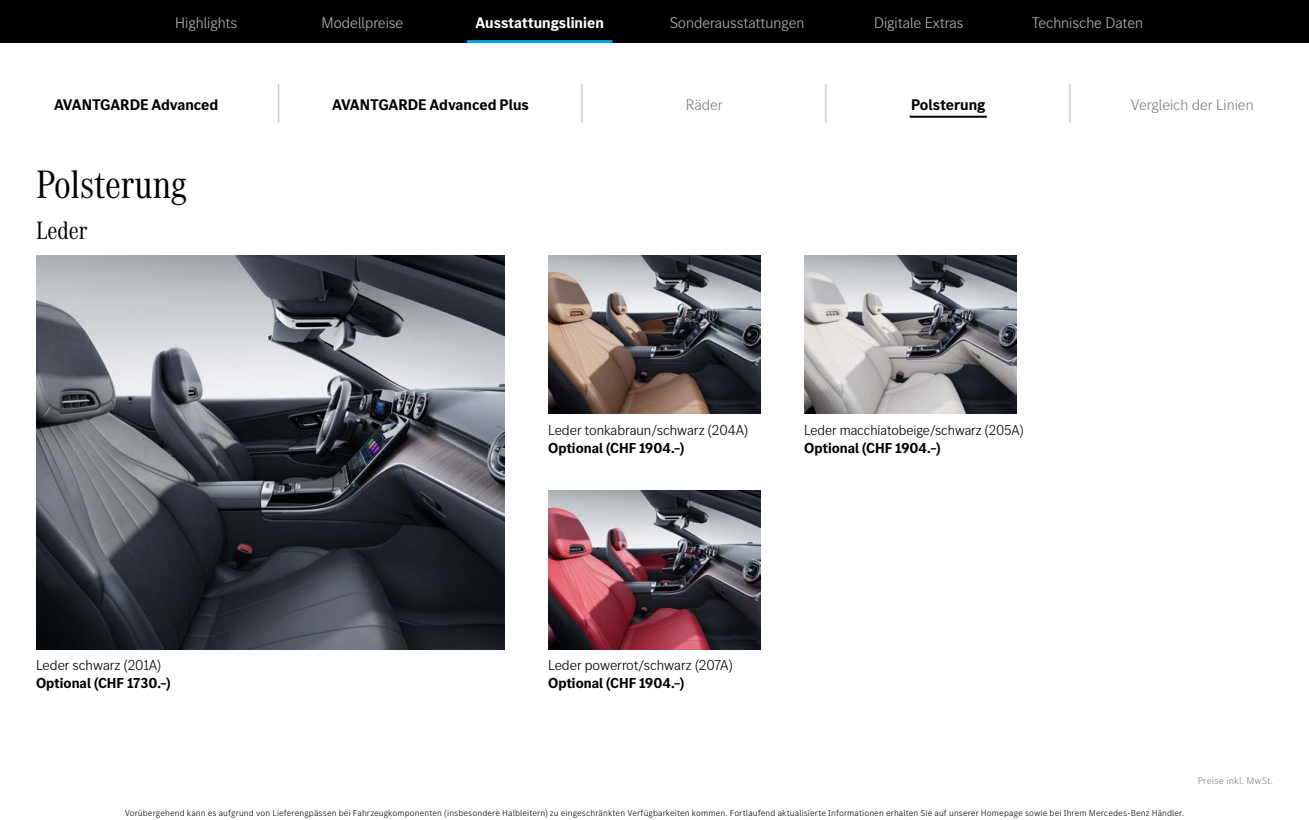
<style>
.page{position:relative;width:1309px;height:820px;background:#fff}
.page>*{position:absolute;margin:0;border:0;box-sizing:border-box;transform-origin:0 0}
.t1{font:300 45.6px "MB Corpo S Title";color:#c8c8c5;scale:.53 1}
.t2{font:41px "MB Corpo A Title Cond";color:#000}
.t3{font:26px "MB Corpo A Title Cond";color:#000}
.t4{font:300 16px "MB Corpo S Title";color:#b1b4b4}
.t5{font:700 16px "MB Corpo S Title";color:#000}
.t6{font:300 16px "MB Corpo S Title";color:#808080}
.t7{font:700 16px "MB Corpo S Title";color:#fff}
.t8{font:300 15px "MB Corpo S Title";color:#000}
.t9{font:700 15px "MB Corpo S Title";color:#000}
.t10{font:300 10px "MB Corpo S Text";color:#808080}
.t11{font:300 9px "MB Corpo S Text";letter-spacing:.01em;color:#000}
</style>
<div class="page">
<div style="left:0;top:0;width:1309px;height:43px;background:#000"></div>
<hr style="left:467px;top:40px;width:145px;height:3px;background:#00a1e5">
<img style="left:36px;top:255px;width:469px;height:394px">
<img style="left:548px;top:255px;width:213px;height:159px">
<img style="left:804px;top:255px;width:213px;height:159px">
<img style="left:548px;top:490px;width:213px;height:159px">
<hr style="left:910px;top:116px;width:77px;height:2px;background:#000">
<h3 class="t4" style="left:175px;top:12px;width:64px">Highlights</h3>
<h3 class="t4" style="left:322px;top:12px;width:83px">Modellpreise</h3>
<h3 class="t7" style="left:475px;top:12px;width:130px">Ausstattungslinien</h3>
<h3 class="t4" style="left:670px;top:12px;width:136px">Sonderausstattungen</h3>
<h3 class="t4" style="left:874px;top:12px;width:91px">Digitale Extras</h3>
<h3 class="t4" style="left:1032px;top:12px;width:113px">Technische Daten</h3>
<h3 class="t5" style="left:54px;top:94px;width:166px">AVANTGARDE Advanced</h3>
<h2 class="t2" style="left:36px;top:157px;width:152px">Polsterung</h2>
<h3 class="t3" style="left:36px;top:213px;width:53px">Leder</h3>
<h1 class="t1" style="left:276px;top:74px;width:11px">|</h1>
<h3 class="t5" style="left:332px;top:94px;width:198px">AVANTGARDE Advanced Plus</h3>
<h1 class="t1" style="left:580px;top:74px;width:11px">|</h1>
<h3 class="t6" style="left:686px;top:95px;width:39px">Räder</h3>
<h1 class="t1" style="left:824px;top:74px;width:11px">|</h1>
<h3 class="t5" style="left:911px;top:94px;width:76px">Polsterung</h3>
<h1 class="t1" style="left:1068px;top:74px;width:11px">|</h1>
<h3 class="t6" style="left:1131px;top:95px;width:124px">Vergleich der Linien</h3>
<h3 class="t8" style="left:548px;top:421px;width:202px">Leder tonkabraun/schwarz (204A)</h3>
<h3 class="t9" style="left:548px;top:438px;width:138px">Optional (CHF 1904.–)</h3>
<h3 class="t8" style="left:804px;top:421px;width:221px">Leder macchiatobeige/schwarz (205A)</h3>
<h3 class="t9" style="left:804px;top:438px;width:138px">Optional (CHF 1904.–)</h3>
<h3 class="t8" style="left:36px;top:656px;width:127px">Leder schwarz (201A)</h3>
<h3 class="t9" style="left:36px;top:673px;width:136px">Optional (CHF 1730.–)</h3>
<h3 class="t8" style="left:548px;top:656px;width:186px">Leder powerrot/schwarz (207A)</h3>
<h3 class="t9" style="left:548px;top:673px;width:138px">Optional (CHF 1904.–)</h3>
<p class="t10" style="left:1198px;top:774px;width:77px">Preise inkl. MwSt.</p>
<p class="t11" style="left:125px;top:807px;width:1061px">Vorübergehend kann es aufgrund von Lieferengpässen bei Fahrzeugkomponenten (insbesondere Halbleitern) zu eingeschränkten Verfügbarkeiten kommen. Fortlaufend aktualisierte Informationen erhalten Sie auf unserer Homepage sowie bei Ihrem Mercedes-Benz Händler.</p>
</div>
